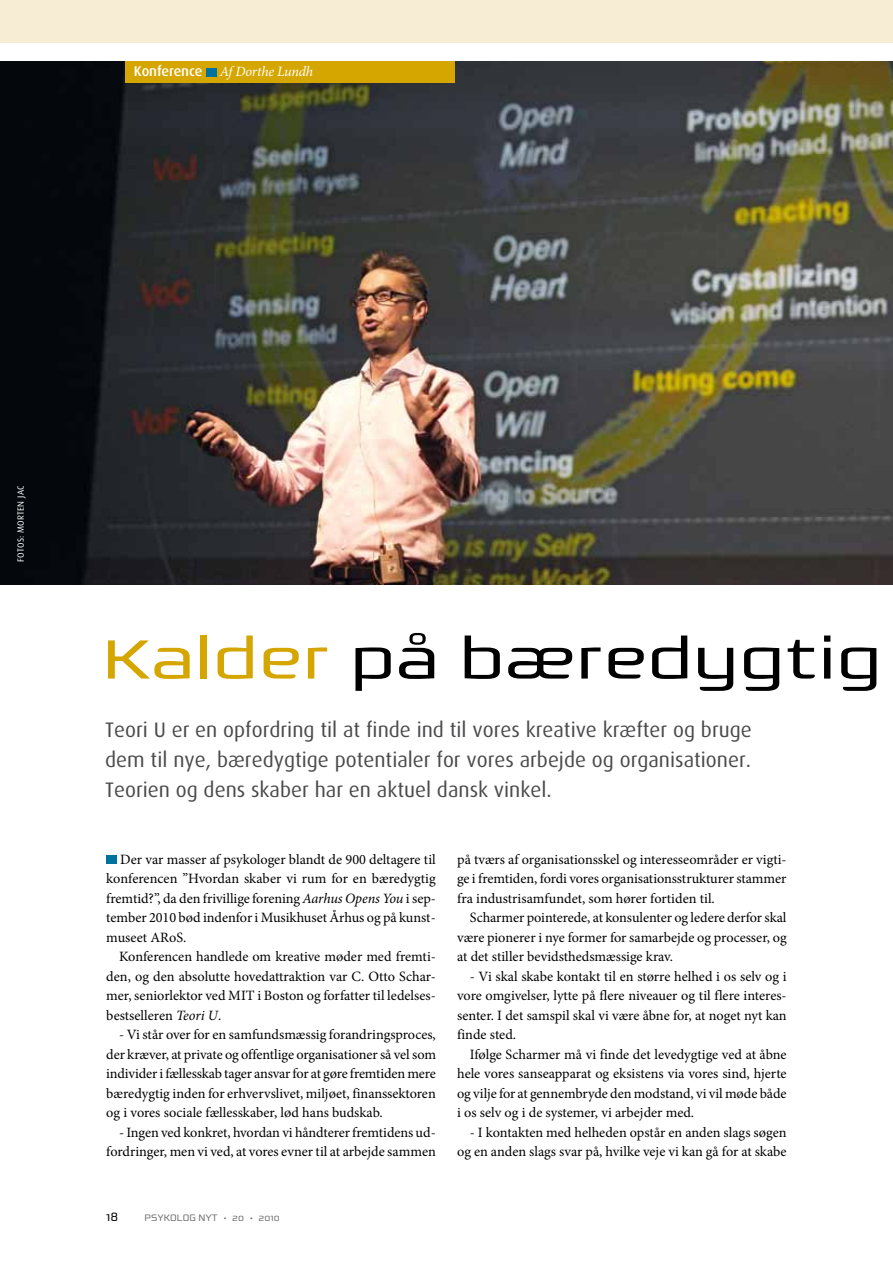
<style>
.page{position:relative;width:893px;height:1263px;background:#fff}
.page>*{position:absolute;margin:0;border:0;box-sizing:border-box;transform-origin:0 0}
.t1{font:61.5px "Resea";letter-spacing:-.005em;color:#000;scale:1.3 1}
.t2{font:21px/30px "Dax Reg";color:#4b4b4d;text-align:justify}
.t3{font:14.25px/19.5px "Minion Pro";color:#000;text-align:justify}
.t4{font:italic 14.25px "Minion Pro";letter-spacing:-.02em;color:#fff}
.t5{font:13.5px "Resea";color:#000}
.t6{font:10.5px "Resea";color:#707172}
.t7{font:9px "Dax Reg";color:#fff}
.s1{font-family:"Dax";font-weight:500;font-style:normal}
.s2{color:#d5a600}
.s3{font-style:italic}
</style>
<div class="page">
<div style="left:106px;top:855px;width:11px;height:9px;background:#00729d"></div>
<img style="left:0;top:61px;width:893px;height:524px">
<div style="left:125px;top:61px;width:330px;height:21px;background:#d5a600"></div>
<div style="left:206px;top:68px;width:11px;height:8px;background:#00729d"></div>
<div style="left:0;top:0;width:893px;height:43px;background:#f7edd5"></div>
<p class="t4" style="left:134px;top:62px;width:181px"><span class="s1">Konference</span> Af Dorthe Lundh</p>
<p class="t7" style="left:16px;top:562px;width:78px;rotate:-90deg">Fotos: Morten Jac</p>
<h1 class="t1" style="left:102px;top:626px;width:602px"><span class="s2">Kalder</span> på bæredygtig</h1>
<h2 class="t2" style="left:105px;top:715px;width:648px">Teori U er en opfordring til at finde ind til vores kreative kræfter og bruge dem til nye, bæredygtige potentialer for vores arbejde og organisationer.<br>Teorien og dens skaber har en aktuel dansk vinkel.</h2>
<p class="t3" style="left:106px;top:850px;width:331px;text-indent:14px">Der var masser af psykologer blandt de 900 deltagere til konferencen ”Hvordan skaber vi rum for en bæredygtig fremtid?”, da den frivillige forening <span class="s3">Aarhus Opens You</span> i sep&shy;tember 2010 bød indenfor i Musikhuset Århus og på kunst&shy;museet ARoS.</p>
<p class="t3" style="left:106px;top:947px;width:331px;text-indent:13px">Konferencen handlede om kreative møder med fremti&shy;den, og den absolutte hovedattraktion var C. Otto Schar&shy;mer, seniorlektor ved MIT i Boston og forfatter til ledelses&shy;bestselleren <span class="s3">Teori U</span>.</p>
<p class="t3" style="left:106px;top:1025px;width:331px;text-indent:13px">- Vi står over for en samfundsmæssig forandringsproces, der kræver, at private og offentlige organisationer så vel som individer i fællesskab tager ansvar for at gøre fremtiden mere bæredygtig inden for erhvervslivet, miljøet, finanssektoren og i vores sociale fællesskaber, lød hans budskab.</p>
<p class="t3" style="left:106px;top:1123px;width:331px;text-align:right">- Ingen ved konkret, hvordan vi håndterer fremtidens ud&shy;fordringer, men vi ved, at vores evner til at arbejde sammen</p>
<p class="t5" style="left:106px;top:1209px;width:14px">18</p>
<p class="t6" style="left:145px;top:1212px;width:137px">Psykolog nyt • 20 • 2010</p>
<p class="t3" style="left:457px;top:850px;width:331px">på tværs af organisationsskel og interesseområder er vigti&shy;ge i fremtiden, fordi vores organisationsstrukturer stammer fra industrisamfundet, som hører fortiden til.</p>
<p class="t3" style="left:457px;top:908px;width:331px;text-indent:13px">Scharmer pointerede, at konsulenter og ledere derfor skal være pionerer i nye former for samarbejde og processer, og at det stiller bevidsthedsmæssige krav.</p>
<p class="t3" style="left:457px;top:967px;width:331px;text-indent:13px">- Vi skal skabe kontakt til en større helhed i os selv og i vore omgivelser, lytte på flere niveauer og til flere interes&shy;senter. I det samspil skal vi være åbne for, at noget nyt kan finde sted.</p>
<p class="t3" style="left:457px;top:1045px;width:331px;text-indent:13px">Ifølge Scharmer må vi finde det levedygtige ved at åbne hele vores sanseapparat og eksistens via vores sind, hjerte og vilje for at gennembryde den modstand, vi vil møde både i os selv og i de systemer, vi arbejder med.</p>
<p class="t3" style="left:457px;top:1123px;width:331px;text-align:right">- I kontakten med helheden opstår en anden slags søgen og en anden slags svar på, hvilke veje vi kan gå for at skabe</p>
</div>
